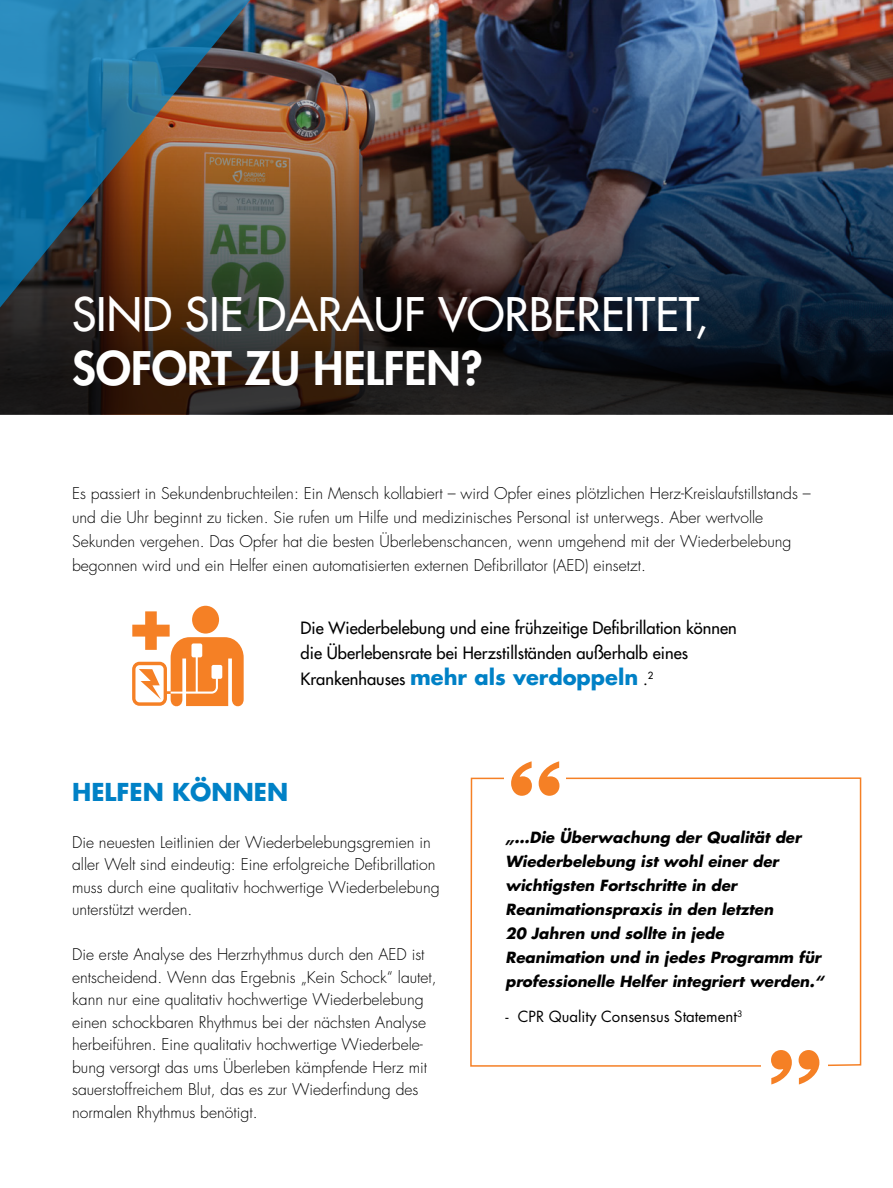
<style>
.page{position:relative;width:893px;height:1188px;background:#fff}
.page>*{position:absolute;margin:0;border:0;box-sizing:border-box;transform-origin:0 0}
.t1{font:500 45px "Futura Std";color:#fff}
.t2{font:800 45px "Futura Std";color:#fff}
.t3{font:700 24px "Futura Std";color:#0081c6}
.t4{font:700 21px "Futura Std";color:#0081c6}
.t5{font:500 16.5px/25.5px "Futura Std";color:#000}
.t6{font:300 15.75px/22.5px "Futura Std";color:#000}
.t7{font:italic 700 15px/24px "Futura Std";color:#000}
.t8{font:15px "Futura Std";color:#000}
.s1{font-weight:500;font-size:16.5px;color:#000}
</style>
<div class="page">
<img style="left:310px;top:0;width:583px;height:15px">
<img style="left:0;top:15px;width:893px;height:400px">
<img style="left:0;top:0;width:310px;height:338px">
<svg style="left:470px;top:777px;width:392px;height:290px"></svg>
<div style="left:505px;top:755px;width:61px;height:45px;background:#fff"></div>
<svg style="left:511px;top:761px;width:48px;height:35px"></svg>
<div style="left:761px;top:1044px;width:67px;height:41px;background:#fff"></div>
<svg style="left:771px;top:1050px;width:48px;height:34px"></svg>
<div style="left:192px;top:606px;width:27px;height:28px;background:#f58025;border-radius:50%"></div>
<svg style="left:132px;top:611px;width:112px;height:96px"></svg>
<h1 class="t1" style="left:72px;top:286px;width:637px">SIND SIE DARAUF VORBEREITET,</h1>
<h1 class="t2" style="left:72px;top:340px;width:412px">SOFORT ZU HELFEN?</h1>
<p class="t6" style="left:72px;top:481px;width:740px;line-height:24px">Es passiert in Sekundenbruchteilen: Ein Mensch kollabiert – wird Opfer eines plötzlichen Herz-Kreislaufstillstands – und die Uhr beginnt zu ticken. Sie rufen um Hilfe und medizinisches Personal ist unterwegs. Aber wertvolle Sekunden vergehen. Das Opfer hat die besten Überlebenschancen, wenn umgehend mit der Wiederbelebung begonnen wird und ein Helfer einen automatisierten externen Defibrillator (AED) einsetzt.</p>
<p class="t5" style="left:301px;top:615px;width:438px">Die Wiederbelebung und eine frühzeitige Defibrillation können die Überlebensrate bei Herzstillständen außerhalb eines</p>
<h3 class="t4" style="left:301px;top:663px;width:354px"><span class="s1">Krankenhauses</span> mehr als verdoppeln <span class="s1">.</span><sup>2</sup></h3>
<h2 class="t3" style="left:72px;top:776px;width:218px">HELFEN KÖNNEN</h2>
<p class="t6" style="left:72px;top:831px;width:369px">Die neuesten Leitlinien der Wiederbelebungsgremien in aller Welt sind eindeutig: Eine erfolgreiche Defibrillation muss durch eine qualitativ hochwertige Wiederbelebung unterstützt werden.</p>
<p class="t6" style="left:72px;top:944px;width:366px">Die erste Analyse des Herzrhythmus durch den AED ist entscheidend. Wenn das Ergebnis „Kein Schock“ lautet, kann nur eine qualitativ hochwertige Wiederbelebung einen schockbaren Rhythmus bei der nächsten Analyse herbeiführen. Eine qualitativ hochwertige Wiederbele&shy;bung versorgt das ums Überleben kämpfende Herz mit sauerstoffreichem Blut, das es zur Wiederfindung des normalen Rhythmus benötigt.</p>
<p class="t7" style="left:505px;top:825px;width:320px">„…Die Überwachung der Qualität der Wiederbelebung ist wohl einer der wichtigsten Fortschritte in der Reanimationspraxis in den letzten<br>20 Jahren und sollte in jede Reanimation und in jedes Programm für professionelle Helfer integriert werden.“</p>
<p class="t8" style="left:505px;top:1007px;width:238px">- CPR Quality Consensus Statement<sup>3</sup></p>
</div>
